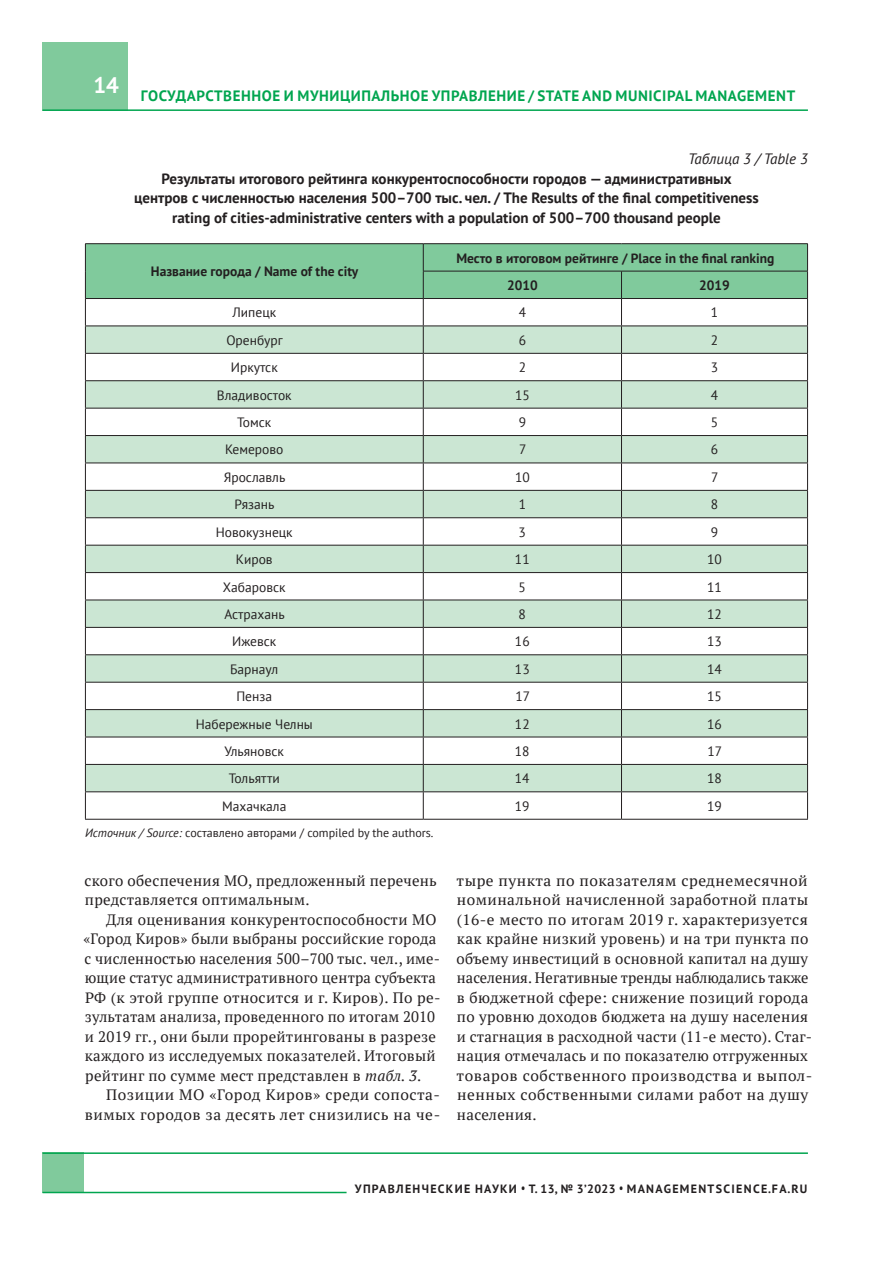
<style>
.page{position:relative;width:893px;height:1263px;background:#fff}
.page>*{position:absolute;margin:0;border:0;box-sizing:border-box;transform-origin:0 0}
.t1{font:700 22.5px "PT Sans";color:#fff}
.t2{font:15px/19.5px "PT Serif";letter-spacing:.02em;color:#231f20}
.t3{font:700 15px/19.5px "PT Sans";color:#231f20;text-align:center}
.t4{font:700 15px "PT Sans";letter-spacing:.04em;color:#00a54f}
.t5{font:italic 15px "PT Sans";color:#231f20}
.t6{font:13.5px "PT Sans";color:#231f20}
.t7{font:700 13.5px/27.5px "PT Sans";color:#231f20}
.t8{font:700 12px "PT Sans";letter-spacing:.11em;color:#231f20}
.t9{font:12px "PT Sans";color:#231f20}
.s1{font-style:italic}
</style>
<div class="page">
<div style="left:43px;top:43px;width:85px;height:68px;background:#80ca9c"></div>
<hr style="left:43px;top:109px;width:765px;height:2px;background:#00a54f">
<div style="left:43px;top:1152px;width:41px;height:41px;background:#80ca9c"></div>
<hr style="left:43px;top:1152px;width:765px;height:2px;background:#00a54f">
<hr style="left:43px;top:1192px;width:304px;height:1px;background:#00a54f">
<hr style="left:85px;top:819px;width:338px;height:1px;background:#231f20">
<hr style="left:423px;top:819px;width:198px;height:1px;background:#231f20">
<hr style="left:621px;top:819px;width:187px;height:1px;background:#231f20">
<hr style="left:85px;top:243px;width:338px;height:1px;background:#231f20">
<hr style="left:423px;top:243px;width:198px;height:1px;background:#231f20">
<hr style="left:621px;top:243px;width:187px;height:1px;background:#231f20">
<svg style="left:85px;top:244px;width:723px;height:575px"></svg>
<hr style="left:85px;top:298px;width:338px;height:1px;background:#231f20">
<hr style="left:423px;top:298px;width:198px;height:1px;background:#231f20">
<hr style="left:621px;top:298px;width:187px;height:1px;background:#231f20">
<h1 class="t1" style="left:94px;top:70px;width:27px">14</h1>
<p class="t4" style="left:141px;top:86px;width:406px">ГОСУДАРСТВЕННОЕ И МУНИЦИПАЛЬНОЕ УПРАВЛЕНИЕ / STATE</p>
<p class="t4" style="left:582px;top:86px;width:43px">AN D MUNICI</p>
<p class="t4" style="left:667px;top:86px;width:40px">PAL MANAGEMENT</p>
<p class="t5" style="left:688px;top:149px;width:121px">Таблица 3 / Table 3</p>
<p class="t3" style="left:134px;top:168px;width:626px">Результаты итогового рейтинга конкурентоспособности городов — административных центров с численностью населения 500–700 тыс. чел. / The Results of the final competitiveness rating of cities-administrative centers with a population of 500–700 thousand people</p>
<p class="t7" style="left:151px;top:258px;width:209px">Название города / Name of the city</p>
<p class="t7" style="left:507px;top:244px;width:269px;text-indent:-51px">Место в итоговом рейтинге / Place in the final ranking<br>2010</p>
<p class="t7" style="left:699px;top:271px;width:32px">2019</p>
<p class="t6" style="left:232px;top:304px;width:45px">Липецк</p>
<p class="t6" style="left:519px;top:304px;width:9px">4</p>
<p class="t6" style="left:711px;top:304px;width:9px">1</p>
<p class="t6" style="left:226px;top:331px;width:58px">Оренбург</p>
<p class="t6" style="left:519px;top:331px;width:9px">6</p>
<p class="t6" style="left:711px;top:331px;width:9px">2</p>
<p class="t6" style="left:231px;top:359px;width:48px">Иркутск</p>
<p class="t6" style="left:519px;top:359px;width:9px">2</p>
<p class="t6" style="left:711px;top:359px;width:9px">3</p>
<p class="t6" style="left:217px;top:386px;width:76px">Владивосток</p>
<p class="t6" style="left:515px;top:386px;width:16px">15</p>
<p class="t6" style="left:711px;top:386px;width:9px">4</p>
<p class="t6" style="left:237px;top:414px;width:36px">Томск</p>
<p class="t6" style="left:519px;top:414px;width:9px">9</p>
<p class="t6" style="left:711px;top:414px;width:9px">5</p>
<p class="t6" style="left:225px;top:441px;width:60px">Кемерово</p>
<p class="t6" style="left:519px;top:441px;width:9px">7</p>
<p class="t6" style="left:711px;top:441px;width:9px">6</p>
<p class="t6" style="left:224px;top:468px;width:63px">Ярославль</p>
<p class="t6" style="left:515px;top:468px;width:16px">10</p>
<p class="t6" style="left:711px;top:468px;width:9px">7</p>
<p class="t6" style="left:235px;top:496px;width:41px">Рязань</p>
<p class="t6" style="left:519px;top:496px;width:9px">1</p>
<p class="t6" style="left:711px;top:496px;width:9px">8</p>
<p class="t6" style="left:216px;top:523px;width:78px">Новокузнецк</p>
<p class="t6" style="left:519px;top:523px;width:9px">3</p>
<p class="t6" style="left:711px;top:523px;width:9px">9</p>
<p class="t6" style="left:236px;top:551px;width:38px">Киров</p>
<p class="t6" style="left:515px;top:551px;width:16px">11</p>
<p class="t6" style="left:707px;top:551px;width:16px">10</p>
<p class="t6" style="left:223px;top:578px;width:64px">Хабаровск</p>
<p class="t6" style="left:519px;top:578px;width:9px">5</p>
<p class="t6" style="left:707px;top:578px;width:16px">11</p>
<p class="t6" style="left:224px;top:605px;width:62px">Астрахань</p>
<p class="t6" style="left:519px;top:605px;width:9px">8</p>
<p class="t6" style="left:707px;top:605px;width:16px">12</p>
<p class="t6" style="left:232px;top:633px;width:46px">Ижевск</p>
<p class="t6" style="left:515px;top:633px;width:16px">16</p>
<p class="t6" style="left:707px;top:633px;width:16px">13</p>
<p class="t6" style="left:230px;top:660px;width:50px">Барнаул</p>
<p class="t6" style="left:515px;top:660px;width:16px">13</p>
<p class="t6" style="left:707px;top:660px;width:16px">14</p>
<p class="t6" style="left:236px;top:688px;width:37px">Пенза</p>
<p class="t6" style="left:515px;top:688px;width:16px">17</p>
<p class="t6" style="left:707px;top:688px;width:16px">15</p>
<p class="t6" style="left:196px;top:715px;width:119px">Набережные Челны</p>
<p class="t6" style="left:515px;top:715px;width:16px">12</p>
<p class="t6" style="left:707px;top:715px;width:16px">16</p>
<p class="t6" style="left:224px;top:742px;width:61px">Ульяновск</p>
<p class="t6" style="left:515px;top:742px;width:16px">18</p>
<p class="t6" style="left:707px;top:742px;width:16px">17</p>
<p class="t6" style="left:229px;top:770px;width:53px">Тольятти</p>
<p class="t6" style="left:515px;top:770px;width:16px">14</p>
<p class="t6" style="left:707px;top:770px;width:16px">18</p>
<p class="t6" style="left:222px;top:797px;width:66px">Махачкала</p>
<p class="t6" style="left:515px;top:797px;width:16px">19</p>
<p class="t6" style="left:707px;top:797px;width:16px">19</p>
<p class="t9" style="left:85px;top:824px;width:350px"><span class="s1">Источник / Source:</span> составлено авторами / compiled by the authors.</p>
<p class="t2" style="left:85px;top:870px;width:354px">ского обеспечения МО, предложенный перечень представляется оптимальным.</p>
<p class="t2" style="left:83px;top:909px;width:359px;text-indent:23px">Для оценивания конкурентоспособности МО «Город Киров» были выбраны российские города с численностью населения 500–700 тыс. чел., име&shy;ющие статус административного центра субъекта РФ (к этой группе относится и г. Киров). По ре&shy;зультатам анализа, проведенного по итогам 2010 и 2019 гг., они были прорейтингованы в разрезе каждого из исследуемых показателей. Итоговый рейтинг по сумме мест представлен в <span class="s1">табл. 3</span>.</p>
<p class="t2" style="left:85px;top:1085px;width:357px;text-align:right">Позиции МО «Город Киров» среди сопоста&shy;вимых городов за десять лет снизились на че-</p>
<p class="t2" style="left:457px;top:870px;width:357px">тыре пункта по показателям среднемесячной номинальной начисленной заработной платы (16-е место по итогам 2019 г. характеризуется как крайне низкий уровень) и на три пункта по объему инвестиций в основной капитал на душу населения. Негативные тренды наблюдались также в бюджетной сфере: снижение позиций города по уровню доходов бюджета на душу населения и стагнация в расходной части (11-е место). Стаг&shy;нация отмечалась и по показателю отгруженных товаров собственного производства и выпол&shy;ненных собственными силами работ на душу населения.</p>
<p class="t8" style="left:355px;top:1181px;width:454px">УПРАВЛЕНЧЕСКИЕ НАУКИ • Т. 13, № 3’2023 • managementscience.fa.ru</p>
</div>
